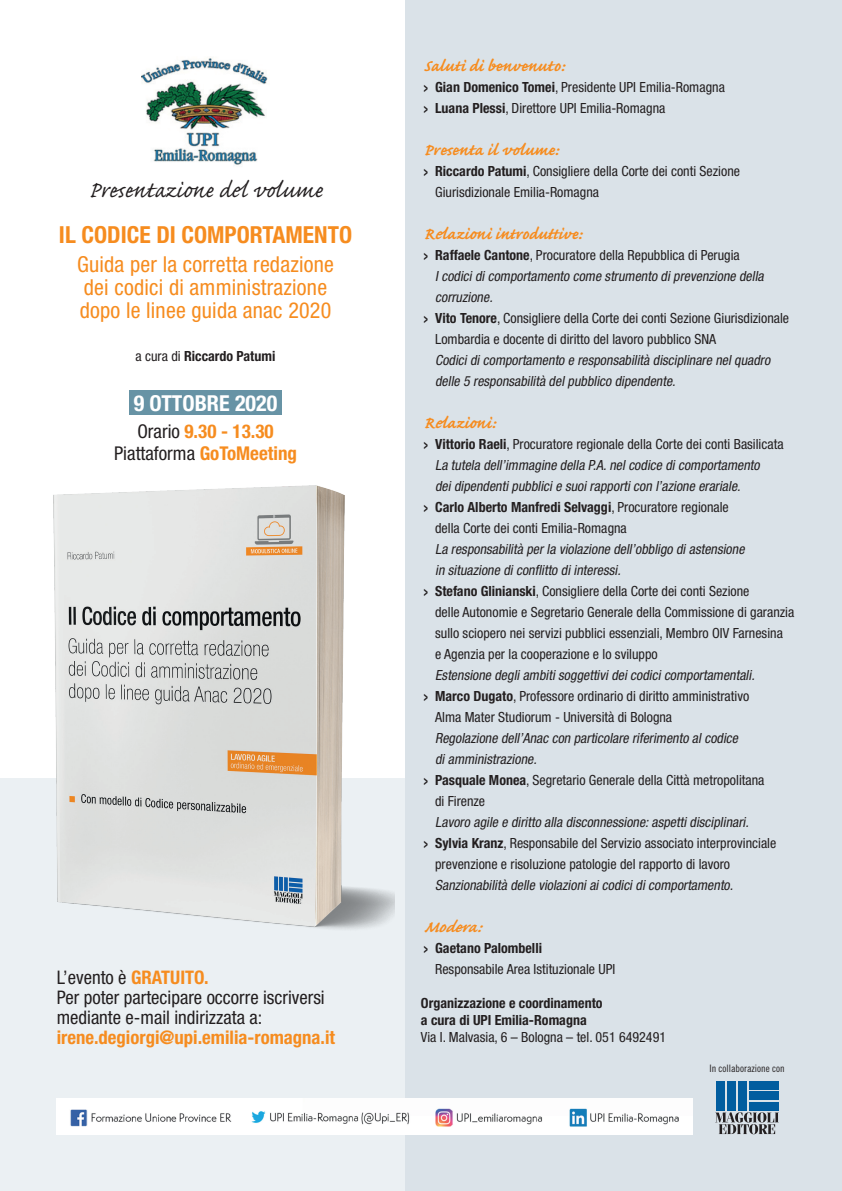
<style>
.page{position:relative;width:842px;height:1191px;background:#fff}
.page>*{position:absolute;margin:0;border:0;box-sizing:border-box;transform-origin:0 0}
.t1{font:29px "Caflisch Script Pro";color:#231f20}
.t2{font:700 condensed 23.5px "Helvetica Neue LT Std";color:#f68c1f}
.t3{font:condensed 22px/23px "Helvetica Neue LT Std";letter-spacing:.01em;color:#f68c1f}
.t4{font:700 condensed 22px "Helvetica Neue LT Std";color:#fff}
.t5{font:700 21px "Caflisch Script Pro";color:#f68c1f}
.t6{font:italic 700 21px "Caflisch Script Pro";color:#f68c1f}
.t7{font:700 condensed 19px/22px "Helvetica Neue LT Std";color:#f68c1f;text-align:center}
.t8{font:condensed 18.7px/19.8px "Helvetica Neue LT Std";color:#231f20}
.t9{font:700 condensed 18.7px "Helvetica Neue LT Std";color:#f68c1f}
.t10{font:condensed 14px/21px "Helvetica Neue LT Std";color:#231f20}
.t11{font:italic condensed 14px/21px "Helvetica Neue LT Std";color:#231f20}
.t12{font:700 condensed 14px/17px "Helvetica Neue LT Std";color:#231f20}
.t13{font:700 condensed 14px "Helvetica Neue LT Std";color:#231f20;scale:.5 1}
.t14{font:10.3px "Trade Gothic LT Std Cn 18";color:#231f20}
.s1{font-weight:400}
.s2{font-weight:400;color:#231f20}
.s3{font-weight:700;color:#f68c1f}
.s4{font-weight:700}
</style>
<div class="page">
<div style="left:0;top:778px;width:842px;height:413px;background:#ebf0f3"></div>
<div style="left:129px;top:390px;width:153px;height:25px;background:#6793a5"></div>
<div style="left:405px;top:0;width:437px;height:1191px;background:#dae2e8"></div>
<img style="left:53px;top:485px;width:342px;height:444px">
<img style="left:141px;top:58px;width:127px;height:107px">
<img style="left:57px;top:1098px;width:636px;height:36px">
<svg style="left:715px;top:1112px;width:64px;height:22px"></svg>
<div style="left:749px;top:1102px;width:29px;height:8px;background:#015d9f"></div>
<div style="left:749px;top:1091px;width:29px;height:8px;background:#015d9f"></div>
<div style="left:749px;top:1081px;width:29px;height:8px;background:#015d9f"></div>
<div style="left:738px;top:1081px;width:8px;height:29px;background:#015d9f"></div>
<div style="left:727px;top:1081px;width:8px;height:29px;background:#015d9f"></div>
<div style="left:716px;top:1081px;width:9px;height:29px;background:#015d9f"></div>
<h1 class="t1" style="left:89px;top:175px;width:236px">Presentazione del volume</h1>
<h2 class="t2" style="left:59px;top:220px;width:295px">IL CODICE DI COMPORTAMENTO</h2>
<h3 class="t3" style="left:77px;top:252px;width:258px">Guida per la corretta redazione dei codici di amministrazione dopo le linee guida anac 2020</h3>
<p class="t12" style="left:136px;top:347px;width:141px"><span class="s1">a cura di</span> Riccardo Patumi</p>
<h3 class="t4" style="left:134px;top:389px;width:145px">9 OTTOBRE 2020</h3>
<h3 class="t7" style="left:114px;top:420px;width:184px"><span class="s2">Orario</span> 9.30 - 13.30<br><span class="s2">Piattaforma</span> GoToMeeting</h3>
<h3 class="t8" style="left:57px;top:967px;width:270px">L’evento è <span class="s3">GRATUITO.<br></span>Per poter partecipare occorre iscriversi mediante e-mail indirizzata a:</h3>
<h3 class="t9" style="left:57px;top:1025px;width:280px">irene.degiorgi@upi.emilia-romagna.it</h3>
<h3 class="t5" style="left:424px;top:55px;width:142px">Saluti di benvenuto:</h3>
<p class="t10" style="left:424px;top:76px;width:303px"><span class="s4">&gt; Gian Domenico Tomei</span>, Presidente UPI Emilia-Romagna <span class="s4">&gt; Luana Plessi</span>, Direttore UPI Emilia-Romagna</p>
<h3 class="t5" style="left:424px;top:139px;width:136px">Presenta il volume:</h3>
<p class="t10" style="left:435px;top:160px;width:306px;text-indent:-11px"><span class="s4">&gt; Riccardo Patumi</span>, Consigliere della Corte dei conti Sezione<br>Giurisdizionale Emilia-Romagna</p>
<h3 class="t5" style="left:424px;top:223px;width:159px">Relazioni introduttive:</h3>
<p class="t10" style="left:424px;top:244px;width:317px"><span class="s4">&gt; Raffaele Cantone</span>, Procuratore della Repubblica di Perugia</p>
<p class="t11" style="left:435px;top:265px;width:333px">Icodicidicomportamento come strumento diprevenzione della</p>
<p class="t11" style="left:435px;top:286px;width:62px">corruzione.</p>
<p class="t10" style="left:424px;top:307px;width:367px"><span class="s4">&gt; Vito Tenore</span>, Consigliere della Corte dei conti Sezione Giurisdizionale</p>
<p class="t10" style="left:435px;top:328px;width:283px">Lombardia e docente di diritto del lavoro pubblico SNA</p>
<p class="t11" style="left:435px;top:349px;width:339px">Codicidicomportamento e responsabilità disciplinare nelquadro delle 5 responsabilità delpubblico dipendente.</p>
<h3 class="t5" style="left:424px;top:412px;width:73px">Relazioni:</h3>
<p class="t10" style="left:424px;top:433px;width:361px"><span class="s4">&gt; Vittorio Raeli</span>, Procuratore regionale della Corte dei conti Basilicata</p>
<p class="t11" style="left:435px;top:454px;width:329px">La tutela dell’immagine della P.A.nelcodice dicomportamento</p>
<p class="t11" style="left:435px;top:475px;width:310px">deidipendentipubblicie suoirapporticon l’azione erariale.</p>
<p class="t13" style="left:424px;top:499px;width:611px">&gt; Carlo Alberto Manfredi Selvaggi<span class="s1">, Procuratore regionale</span></p>
<p class="t10" style="left:435px;top:517px;width:193px">della Corte dei conti Emilia-Romagna</p>
<p class="t11" style="left:435px;top:538px;width:314px">La responsabilità perla violazione dell’obbligo diastensione</p>
<p class="t11" style="left:435px;top:559px;width:190px">in situazione diconflitto diinteressi.</p>
<p class="t10" style="left:424px;top:580px;width:327px"><span class="s4">&gt; Stefano Glinianski</span>, Consigliere della Corte dei conti Sezione</p>
<p class="t10" style="left:435px;top:601px;width:361px">delle Autonomie e Segretario Generale della Commissione di garanzia</p>
<p class="t10" style="left:435px;top:622px;width:349px">sullo sciopero nei servizi pubblici essenziali, Membro OIV Farnesina</p>
<p class="t10" style="left:435px;top:643px;width:224px">e Agenzia per la cooperazione e lo sviluppo</p>
<p class="t11" style="left:435px;top:664px;width:324px">Estensione degliambitisoggettivideicodicicomportamentali.</p>
<p class="t10" style="left:424px;top:685px;width:327px"><span class="s4">&gt; Marco Dugato</span>, Professore ordinario di diritto amministrativo</p>
<p class="t10" style="left:435px;top:706px;width:238px">Alma Mater Studiorum - Università di Bologna</p>
<p class="t11" style="left:435px;top:727px;width:307px">Regolazione dell’Anac con particolare riferimento alcodice</p>
<p class="t11" style="left:435px;top:748px;width:106px">diamministrazione.</p>
<p class="t10" style="left:424px;top:769px;width:342px"><span class="s4">&gt; Pasquale Monea</span>, Segretario Generale della Città metropolitana</p>
<p class="t10" style="left:435px;top:790px;width:52px">di Firenze</p>
<p class="t11" style="left:435px;top:811px;width:318px">Lavoro agile e diritto alla disconnessione:aspettidisciplinari.</p>
<p class="t10" style="left:424px;top:832px;width:354px"><span class="s4">&gt; Sylvia Kranz</span>, Responsabile del Servizio associato interprovinciale</p>
<p class="t10" style="left:435px;top:853px;width:296px">prevenzione e risoluzione patologie del rapporto di lavoro</p>
<p class="t11" style="left:435px;top:874px;width:302px">Sanzionabilità delle violazioniaicodicidicomportamento.</p>
<h3 class="t6" style="left:424px;top:916px;width:63px">Modera:</h3>
<p class="t13" style="left:424px;top:940px;width:238px">&gt; Gaetano Palombelli</p>
<p class="t10" style="left:435px;top:958px;width:182px">Responsabile Area Istituzionale UPI</p>
<p class="t12" style="left:421px;top:994px;width:183px">Organizzazione e coordinamento a cura di UPI Emilia-Romagna</p>
<p class="t10" style="left:421px;top:1026px;width:247px">Via I. Malvasia, 6 – Bologna – tel. 051 6492491</p>
<p class="t14" style="left:709px;top:1062px;width:77px">In collaborazione con</p>
</div>
